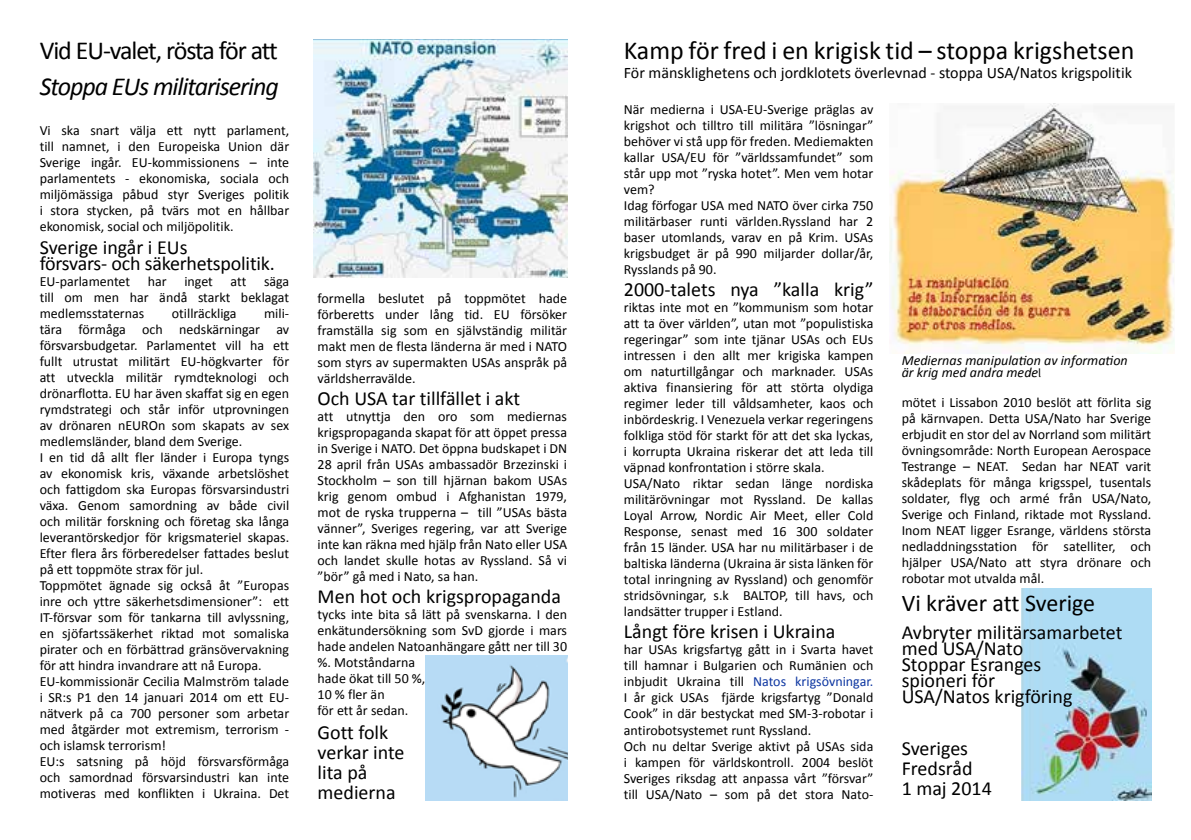
<style>
.page{position:relative;width:1191px;height:840px;background:#fff}
.page>*{position:absolute;margin:0;border:0;box-sizing:border-box;transform-origin:0 0}
.t1{font:26px "Calibri";color:#000}
.t2{font:26px "Calibri";letter-spacing:-.045em;color:#000}
.t3{font:italic 26px "Calibri";letter-spacing:-.04em;color:#000}
.t4{font:24px "Calibri";letter-spacing:-.01em;color:#000}
.t5{font:20px/16px "Calibri";color:#000}
.t6{font:16px "Calibri";color:#000}
.t7{font:14px/16px "Calibri";color:#000}
.t8{font:italic 14px/12px "Calibri";color:#000}
.s1{color:#0d36a1}
.s2{font-family:"Meta";font-style:normal;font-size:12px}
</style>
<div class="page">
<img style="left:425px;top:655px;width:142px;height:144px">
<img style="left:1022px;top:588px;width:129px;height:211px">
<img style="left:889px;top:103px;width:285px;height:250px">
<img style="left:314px;top:40px;width:253px;height:237px">
<h1 class="t2" style="left:40px;top:34px;width:240px">Vid EU-valet, rösta för att</h1>
<h1 class="t3" style="left:40px;top:69px;width:241px">Stoppa EUs militarisering</h1>
<p class="t7" style="left:40px;top:123px;width:251px;text-align:justify">Vi ska snart välja ett nytt parlament, till namnet, i den Europeiska Union där Sverige ingår. EU-kommissionens – inte parlamentets - ekonomiska, sociala och miljömässiga påbud styr Sveriges politik i stora stycken, på tvärs mot en hållbar ekonomisk, social och miljöpolitik.</p>
<h3 class="t5" style="left:40px;top:239px;width:237px">Sverige ingår i EUs<br>försvars- och säkerhetspolitik.</h3>
<p class="t7" style="left:40px;top:273px;width:92px">EU-parlamentet</p>
<p class="t7" style="left:148px;top:273px;width:20px">har</p>
<p class="t7" style="left:184px;top:273px;width:30px">inget</p>
<p class="t7" style="left:231px;top:273px;width:17px">att</p>
<p class="t7" style="left:40px;top:273px;width:251px;text-align:justify;text-indent:224px">säga till om men har ändå starkt beklagat medlemsstaternas</p>
<p class="t7" style="left:40px;top:305px;width:251px;text-indent:224px">mili&shy;tära förmåga och nedskärningar av försvarsbudgetar. Parlamentet vill ha ett fullt utrustat militärt EU-högkvarter för att utveckla militär rymdteknologi och drönarflotta. EU har även skaffat sig en egen rymdstrategi och står inför utprovningen av drönaren nEUROn som skapats av sex medlemsländer, bland dem Sverige.<br>I en tid då allt fler länder i Europa tyngs av ekonomisk kris, växande arbetslöshet och fattigdom ska Europas försvarsindustri växa. Genom samordning av både civil och militär forskning och företag ska långa leverantörskedjor för krigsmateriel skapas.<br>Efter flera års förberedelser fattades beslut på ett toppmöte strax för jul.<br>Toppmötet ägnade sig också åt ”Europas inre och yttre säkerhetsdimensioner”: ett IT-försvar som för tankarna till avlyssning, en sjöfartssäkerhet riktad mot somaliska pirater och en förbättrad gränsövervakning för att hindra invandrare att nå Europa.<br>EU-kommissionär Cecilia Malmström talade i SR:s P1 den 14 januari 2014 om ett EU&shy;nätverk på ca 700 personer som arbetar med åtgärder mot extremism, terrorism - och islamsk terrorism!<br>EU:s satsning på höjd försvarsförmåga och samordnad försvarsindustri kan inte motiveras med konflikten i Ukraina. Det</p>
<p class="t7" style="left:172px;top:305px;width:66px">otillräckliga</p>
<p class="t7" style="left:317px;top:290px;width:251px;text-align:justify">formella beslutet på toppmötet hade förberetts under lång tid. EU försöker framställa sig som en självständig militär makt men de flesta länderna är med i NATO som styrs av supermakten USAs anspråk på världsherravälde.</p>
<h3 class="t5" style="left:317px;top:390px;width:204px">Och USA tar tillfället i akt</h3>
<p class="t7" style="left:317px;top:408px;width:251px;text-align:justify">att utnyttja den oro som mediernas krigspropaganda skapat för att öppet pressa in Sverige i NATO. Det öppna budskapet i DN 28 april från USAs ambassadör Brzezinski i Stockholm – son till hjärnan bakom USAs krig genom ombud i Afghanistan 1979, mot de ryska trupperna – till ”USAs bästa vänner”, Sveriges regering, var att Sverige inte kan räkna med hjälp från Nato eller USA och landet skulle hotas av Ryssland. Så vi ”bör” gå med i Nato, sa han.</p>
<h3 class="t5" style="left:317px;top:588px;width:245px">Men hot och krigspropaganda</h3>
<p class="t7" style="left:317px;top:606px;width:251px">tycks inte bita så lätt på svenskarna. I den enkätundersökning som SvD gjorde i mars hade andelen Natoanhängare gått ner till 30 %. Motståndarna<br>hade ökat till 50 %,<br>10 % fler än<br>för ett år sedan.</p>
<h3 class="t5" style="left:317px;top:722px;width:88px;line-height:20px">Gott folk verkar inte lita på medierna</h3>
<h1 class="t1" style="left:624px;top:34px;width:512px">Kamp för fred i en krigisk tid – stoppa krigshetsen</h1>
<p class="t6" style="left:624px;top:63px;width:509px">För mänsklighetens och jordklotets överlevnad - stoppa USA/Natos krigspolitik</p>
<p class="t7" style="left:624px;top:101px;width:251px">När medierna i USA-EU-Sverige präglas av krigshot och tilltro till militära ”lösningar” behöver vi stå upp för freden. Mediemakten kallar USA/EU för ”världssamfundet” som står upp mot ”ryska hotet”. Men vem hotar vem?<br>Idag förfogar USA med NATO över cirka 750 militärbaser runti världen.Ryssland har 2 baser utomlands, varav en på Krim. USAs krigsbudget är på 990 miljarder dollar/år, Rysslands på 90.</p>
<h3 class="t5" style="left:624px;top:281px;width:251px">2000-talets nya ”kalla krig”</h3>
<p class="t7" style="left:624px;top:299px;width:251px">riktas inte mot en ”kommunism som hotar att ta över världen”, utan mot ”populistiska regeringar” som inte tjänar USAs och EUs intressen i den allt mer krigiska kampen om naturtillgångar och marknader. USAs aktiva finansiering för att störta olydiga regimer leder till våldsamheter, kaos och inbördeskrig. I Venezuela verkar regeringens folkliga stöd för starkt för att det ska lyckas, i korrupta Ukraina riskerar det att leda till väpnad konfrontation i större skala.<br>USA/Nato riktar sedan länge nordiska militärövningar mot Ryssland. De kallas Loyal Arrow, Nordic Air Meet, eller Cold Response, senast med 16 300 soldater från 15 länder. USA har nu militärbaser i de baltiska länderna (Ukraina är sista länken för total inringning av Ryssland) och genomför stridsövningar, s.k BALTOP, till havs, och landsätter trupper i Estland.</p>
<h3 class="t5" style="left:624px;top:623px;width:213px">Långt före krisen i Ukraina</h3>
<p class="t7" style="left:624px;top:641px;width:251px">har USAs krigsfartyg gått in i Svarta havet till hamnar i Bulgarien och Rumänien och inbjudit Ukraina till <span class="s1">Natos krigsövningar.<br></span>I år gick USAs fjärde krigsfartyg ”Donald Cook” in där bestyckat med SM-3-robotar i antirobotsystemet runt Ryssland.<br>Och nu deltar Sverige aktivt på USAs sida i kampen för världskontroll. 2004 beslöt Sveriges riksdag att anpassa vårt ”försvar” till USA/Nato – som på det stora Nato-</p>
<p class="t8" style="left:901px;top:353px;width:227px">Mediernas manipulation av information är krig med andra mede<span class="s2">l</span></p>
<p class="t7" style="left:901px;top:394px;width:251px;text-align:justify">mötet i Lissabon 2010 beslöt att förlita sig på kärnvapen. Detta USA/Nato har Sverige erbjudit en stor del av Norrland som militärt övningsområde: North European Aerospace Testrange – NEAT. Sedan har NEAT varit skådeplats för många krigsspel, tusentals soldater, flyg och armé från USA/Nato, Sverige och Finland, riktade mot Ryssland.<br>Inom NEAT ligger Esrange, världens största nedladdningsstation för satelliter, och hjälper USA/Nato att styra drönare och robotar mot utvalda mål.</p>
<h2 class="t4" style="left:901px;top:587px;width:195px">Vi kräver att Sverige</h2>
<h3 class="t5" style="left:901px;top:624px;width:222px">Avbryter militärsamarbetet med USA/Nato<br>Stoppar Esranges<br>spioneri för<br>USA/Natos krigföring</h3>
<h3 class="t5" style="left:901px;top:738px;width:92px;line-height:20px">Sveriges<br>Fredsråd<br>1 maj 2014</h3>
</div>
